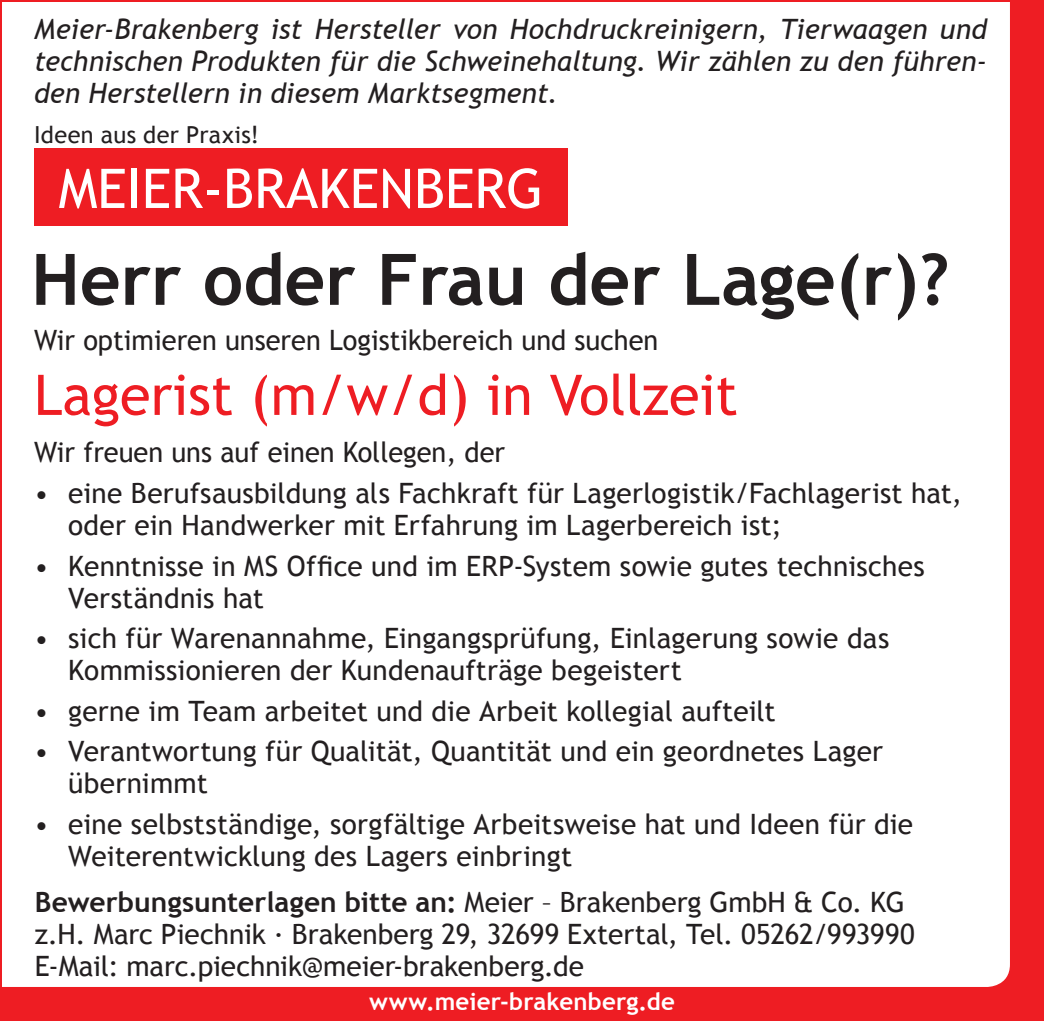
<style>
.page{position:relative;width:1044px;height:1021px;background:#fff}
.page>*{position:absolute;margin:0;border:0;box-sizing:border-box;transform-origin:0 0}
.t1{font:700 71.2px "Trebuchet MS";color:#231f20}
.t2{font:56px "Trebuchet MS";color:#ee1d23}
.t3{font:54.8px "Trebuchet MS";color:#fff}
.t4{font:28px/32px "Trebuchet MS";letter-spacing:.005em;color:#231f20}
.t5{font:italic 28px/32px "Trebuchet MS";color:#231f20;text-align:justify}
.t6{font:700 24px "Trebuchet MS";letter-spacing:.01em;color:#fff}
.t7{font:23.6px "Trebuchet MS";letter-spacing:.02em;color:#231f20}
.s1{font-weight:700}
</style>
<div class="page">
<div style="left:0;top:0;width:1043px;height:1020px;background:#ee1d23"></div>
<div style="left:3px;top:3px;width:1006px;height:983px;background:#fff"></div>
<div style="left:34px;top:148px;width:533px;height:78px;background:#ee1d23"></div>
<p class="t5" style="left:34px;top:13px;width:954px">Meier-Brakenberg ist Hersteller von Hochdruckreinigern, Tierwaagen und technischen Produkten für die Schweinehaltung. Wir zählen zu den führen&shy;den Herstellern in diesem Marktsegment.</p>
<p class="t7" style="left:34px;top:121px;width:227px">Ideen aus der Praxis!</p>
<h3 class="t3" style="left:58px;top:156px;width:486px">MEIER-BRAKENBERG</h3>
<h1 class="t1" style="left:31px;top:235px;width:919px">Herr oder Frau der Lage(r)?</h1>
<p class="t4" style="left:34px;top:324px;width:625px">Wir optimieren unseren Logistikbereich und suchen</p>
<h2 class="t2" style="left:34px;top:362px;width:705px">Lagerist (m/w/d) in Vollzeit</h2>
<p class="t4" style="left:34px;top:437px;width:472px">Wir freuen uns auf einen Kollegen, der</p>
<p class="t4" style="left:68px;top:477px;width:895px;text-indent:-34px">• eine Berufsausbildung als Fachkraft für Lagerlogistik/Fachlagerist hat, oder ein Handwerker mit Erfahrung im Lagerbereich ist;</p>
<p class="t4" style="left:68px;top:550px;width:858px;text-indent:-34px">• Kenntnisse in MS Office und im ERP-System sowie gutes technisches<br>Verständnis hat</p>
<p class="t4" style="left:68px;top:622px;width:822px;text-indent:-34px">• sich für Warenannahme, Eingangsprüfung, Einlagerung sowie das<br>Kommissionieren der Kundenaufträge begeistert</p>
<p class="t4" style="left:34px;top:695px;width:742px">• gerne im Team arbeitet und die Arbeit kollegial aufteilt</p>
<p class="t4" style="left:68px;top:735px;width:816px;text-indent:-34px">• Verantwortung für Qualität, Quantität und ein geordnetes Lager übernimmt</p>
<p class="t4" style="left:68px;top:808px;width:846px;text-indent:-34px">• eine selbstständige, sorgfältige Arbeitsweise hat und Ideen für die<br>Weiterentwicklung des Lagers einbringt</p>
<p class="t4" style="left:35px;top:886px;width:881px"><span class="s1">Bewerbungsunterlagen bitte an:</span> Meier – Brakenberg GmbH &amp; Co. KG z.H. Marc Piechnik · Brakenberg 29, 32699 Extertal, Tel. 05262/993990<br>E-Mail: marc.piechnik@meier-brakenberg.de</p>
<p class="t6" style="left:369px;top:985px;width:307px">www.meier-brakenberg.de</p>
</div>
